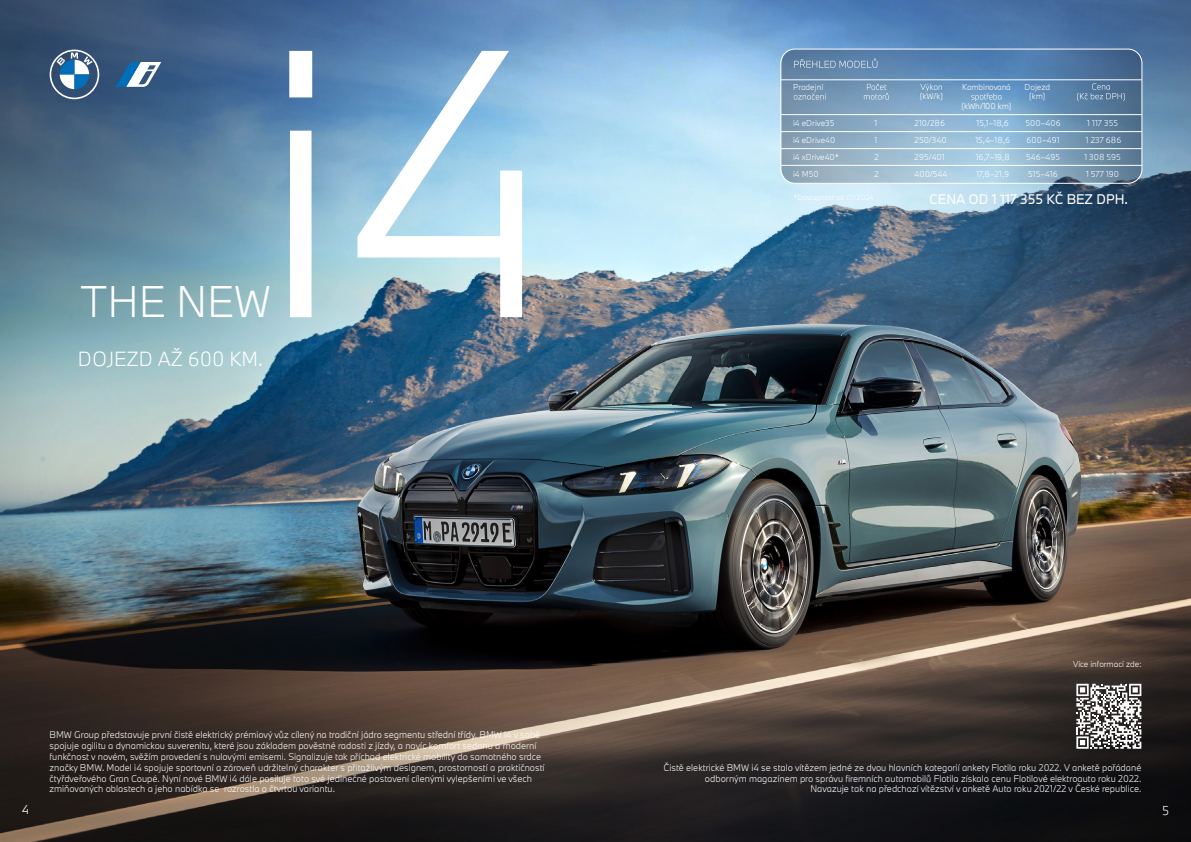
<style>
.page{position:relative;width:1191px;height:842px;background:#fff}
.page>*{position:absolute;margin:0;border:0;box-sizing:border-box;transform-origin:0 0}
.t1{font:300 353.2px "BMW Type Next Latin TT";color:#fff}
.t2{font:300 41.1px "BMW Type Next Latin";color:#fff}
.t3{font:300 19px "BMW Type Next Latin";color:#fff}
.t4{font:13px "BMW Type Next Latin TT";color:#fff}
.t5{font:300 12px "BMW Type Next Latin";color:#fff}
.t6{font:300 9px/10.8px "BMW Type Next Latin TT";color:#fff}
.t7{font:300 8px/9.6px "BMW Type Next Latin TT";color:#fff;text-align:center}
.t8{font:300 7px "BMW Type Next Latin TT";color:#fff}
</style>
<div class="page">
<img style="left:0;top:0;width:1191px;height:842px">
<svg style="left:50px;top:50px;width:49px;height:49px"></svg>
<svg style="left:116px;top:62px;width:45px;height:25px"></svg>
<svg style="left:781px;top:49px;width:360px;height:134px;background:#789cbc"></svg>
<hr style="left:780px;top:114px;width:361px;height:1px;background:#fff">
<hr style="left:780px;top:80px;width:361px;height:1px;background:#fff">
<svg style="left:794px;top:93px;width:32px;height:7px"></svg>
<svg style="left:864px;top:84px;width:24px;height:16px"></svg>
<svg style="left:920px;top:84px;width:22px;height:7px"></svg>
<svg style="left:971px;top:93px;width:30px;height:8px"></svg>
<svg style="left:794px;top:59px;width:83px;height:9px"></svg>
<svg style="left:1077px;top:83px;width:47px;height:18px"></svg>
<hr style="left:780px;top:131px;width:361px;height:1px;background:#fff">
<div style="left:780px;top:49px;width:362px;height:134px;border:1px solid #fff;border-radius:14px"></div>
<hr style="left:780px;top:148px;width:361px;height:1px;background:#fff">
<hr style="left:780px;top:165px;width:361px;height:1px;background:#fff">
<svg style="left:1076px;top:684px;width:65px;height:65px"></svg>
<p class="t2" style="left:80px;top:273px;width:192px">THE NEW</p>
<p class="t3" style="left:78px;top:346px;width:186px">DOJEZD AŽ 600 KM.</p>
<h1 class="t1" style="left:261px;top:-57px;width:296px">i4</h1>
<p class="t6" style="left:50px;top:729px;width:496px">BMW Group představuje první čistě elektrický prémiový vůz cílený na tradiční jádro segmentu střední třídy. BMW i4 v sobě spojuje agilitu a dynamickou suverenitu, které jsou základem pověstné radosti z jízdy, a navíc komfort sedanu a moderní funkčnost v novém, svěžím provedení s nulovými emisemi. Signalizuje tak příchod elektrické mobility do samotného srdce značky BMW. Model i4 spojuje sportovní a zároveň udržitelný charakter s přitažlivým designem, prostorností a praktičností čtyřdveřového Gran Coupé. Nyní nové BMW i4 dále posiluje toto své jedinečné postavení cílenými vylepšeními ve všech zmiňovaných oblastech a jeho nabídka se rozrostla o čtvrtou variantu.</p>
<p class="t7" style="left:793px;top:82px;width:31px">Prodejní</p>
<p class="t7" style="left:793px;top:118px;width:43px">i4 eDrive35</p>
<p class="t7" style="left:793px;top:135px;width:44px">i4 eDrive40</p>
<p class="t7" style="left:793px;top:152px;width:47px">i4 xDrive40*</p>
<p class="t7" style="left:793px;top:169px;width:27px">i4 M50</p>
<p class="t7" style="left:874px;top:118px;width:4px">1</p>
<p class="t7" style="left:874px;top:135px;width:4px">1</p>
<p class="t7" style="left:874px;top:152px;width:6px">2</p>
<p class="t7" style="left:874px;top:169px;width:6px">2</p>
<p class="t8" style="left:793px;top:192px;width:81px">*Dostupnost od 07/2024</p>
<p class="t7" style="left:920px;top:92px;width:25px">(kW/k)</p>
<p class="t7" style="left:914px;top:118px;width:32px">210/286</p>
<p class="t7" style="left:914px;top:135px;width:34px">250/340</p>
<p class="t7" style="left:914px;top:152px;width:31px">295/401</p>
<p class="t7" style="left:914px;top:169px;width:34px">400/544</p>
<p class="t7" style="left:962px;top:82px;width:50px">Kombinovaná</p>
<p class="t7" style="left:961px;top:101px;width:51px">(kWh/100 km)</p>
<p class="t7" style="left:976px;top:118px;width:34px">15,1–18,6</p>
<p class="t7" style="left:975px;top:135px;width:36px">15,4–18,6</p>
<p class="t7" style="left:975px;top:152px;width:36px">16,7–19,8</p>
<p class="t7" style="left:976px;top:169px;width:34px">17,8–21,9</p>
<p class="t7" style="left:1024px;top:82px;width:27px">Dojezd (km)</p>
<p class="t7" style="left:1025px;top:118px;width:37px">500–406</p>
<p class="t7" style="left:1026px;top:135px;width:34px">600–491</p>
<p class="t7" style="left:1026px;top:152px;width:35px">546–495</p>
<p class="t7" style="left:1028px;top:169px;width:31px">515–416</p>
<p class="t7" style="left:1087px;top:118px;width:32px">1 117 355</p>
<p class="t7" style="left:1085px;top:135px;width:37px">1 237 686</p>
<p class="t7" style="left:1084px;top:152px;width:38px">1 308 595</p>
<p class="t7" style="left:1086px;top:169px;width:35px">1 577 190</p>
<p class="t4" style="left:929px;top:190px;width:200px">CENA OD 1 117 355 KČ BEZ DPH.</p>
<p class="t7" style="left:1073px;top:659px;width:70px">Více informací zde:</p>
<p class="t6" style="left:663px;top:762px;width:479px;text-align:right">Čistě elektrické BMW i4 se stalo vítězem jedné ze dvou hlavních kategorií ankety Flotila roku 2022. V anketě pořádané odborným magazínem pro správu firemních automobilů Flotila získalo cenu Flotilové elektroauto roku 2022.</p>
<p class="t6" style="left:810px;top:783px;width:332px">Navazuje tak na předchozí vítězství v anketě Auto roku 2021/22 v České republice.</p>
<h3 class="t5" style="left:22px;top:802px;width:9px">4</h3>
<h3 class="t5" style="left:1162px;top:802px;width:8px">5</h3>
</div>
